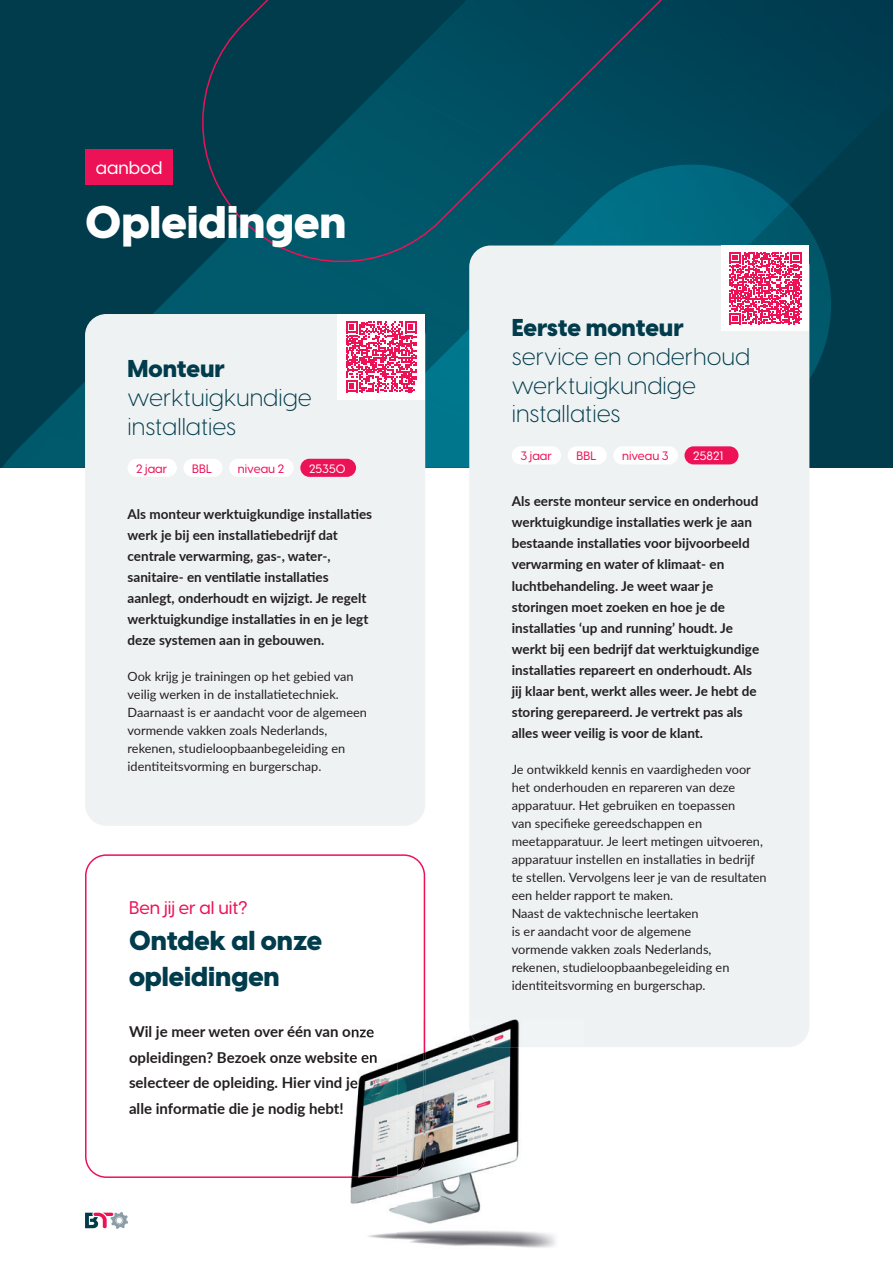
<style>
.page{position:relative;width:893px;height:1263px;background:#fff}
.page>*{position:absolute;margin:0;border:0;box-sizing:border-box;transform-origin:0 0}
.t1{font:800 45px "Visby CF";color:#fff}
.t2{font:800 27px/36px "Visby CF";color:#003c4c}
.t3{font:300 24px/28.8px "Visby CF";color:#003c4c}
.t4{font:800 24px "Visby CF";color:#003c4c}
.t5{font:500 18px "Visby CF";color:#ed1156}
.t6{font:500 18px "Visby CF";color:#fff}
.t7{font:700 15px/25.5px "Lato";color:#231f20}
.t8{font:700 13.5px/21px "Lato";color:#231f20}
.t9{font:12.75px/18px "Lato";color:#231f20}
.t10{font:500 12px "Visby CF";color:#ed1156}
.t11{font:500 12px "Visby CF";color:#fff}
</style>
<div class="page">
<div style="left:0;top:0;width:893px;height:468px;background:#003c4c"></div>
<div style="left:250px;top:277px;width:219px;height:89px;background:#00596c"></div>
<img style="left:39px;top:390px;width:46px;height:38px">
<img style="left:153px;top:277px;width:97px;height:37px">
<img style="left:2px;top:428px;width:83px;height:40px">
<img style="left:809px;top:277px;width:22px;height:102px">
<div style="left:425px;top:366px;width:44px;height:102px;background:#00768d"></div>
<img style="left:431px;top:329px;width:38px;height:38px">
<svg style="left:190px;top:0;width:659px;height:277px"></svg>
<div style="left:85px;top:149px;width:88px;height:35px;background:#ed1156"></div>
<div style="left:469px;top:245px;width:340px;height:802px;background:#eff2f3;border-radius:21px"></div>
<div style="left:512px;top:446px;width:49px;height:18px;background:#fff;border-radius:9px"></div>
<div style="left:568px;top:446px;width:39px;height:18px;background:#fff;border-radius:9px"></div>
<div style="left:613px;top:446px;width:65px;height:18px;background:#fff;border-radius:9px"></div>
<div style="left:684px;top:446px;width:54px;height:18px;background:#ed1156;border-radius:9px"></div>
<div style="left:85px;top:314px;width:340px;height:512px;background:#eff2f3;border-radius:21px"></div>
<div style="left:128px;top:459px;width:49px;height:18px;background:#fff;border-radius:9px"></div>
<div style="left:183px;top:459px;width:40px;height:18px;background:#fff;border-radius:9px"></div>
<div style="left:229px;top:459px;width:65px;height:18px;background:#fff;border-radius:9px"></div>
<div style="left:300px;top:459px;width:56px;height:18px;background:#ed1156;border-radius:9px"></div>
<svg style="left:85px;top:1212px;width:43px;height:17px"></svg>
<svg style="left:85px;top:854px;width:340px;height:324px"></svg>
<img style="left:351px;top:1019px;width:205px;height:229px">
<img style="left:469px;top:1019px;width:87px;height:28px">
<img style="left:351px;top:1019px;width:74px;height:159px">
<div style="left:337px;top:314px;width:88px;height:85px;background:#fff"></div>
<svg style="left:346px;top:321px;width:71px;height:71px"></svg>
<div style="left:721px;top:245px;width:88px;height:86px;background:#fff"></div>
<svg style="left:729px;top:252px;width:72px;height:72px"></svg>
<h3 class="t6" style="left:96px;top:154px;width:68px">aanbod</h3>
<h1 class="t1" style="left:85px;top:186px;width:263px">Opleidingen</h1>
<h3 class="t4" style="left:128px;top:349px;width:99px">Monteur</h3>
<h3 class="t3" style="left:128px;top:383px;width:186px">werktuigkundige installaties</h3>
<p class="t10" style="left:136px;top:459px;width:33px">2 jaar</p>
<p class="t10" style="left:192px;top:459px;width:21px">BBL</p>
<p class="t10" style="left:238px;top:459px;width:48px">niveau 2</p>
<p class="t11" style="left:309px;top:459px;width:38px">25350</p>
<p class="t8" style="left:128px;top:503px;width:246px">Als monteur werktuigkundige installaties werk je bij een installatiebedrijf dat centrale verwarming, gas-, water-, sanitaire- en ventilatie installaties aanlegt, onderhoudt en wijzigt. Je regelt werktuigkundige installaties in en je legt deze systemen aan in gebouwen.</p>
<p class="t9" style="left:128px;top:667px;width:241px">Ook krijg je trainingen op het gebied van veilig werken in de installatietechniek.<br>Daarnaast is er aandacht voor de algemeen vormende vakken zoals Nederlands, rekenen, studieloopbaanbegeleiding en identiteitsvorming en burgerschap.</p>
<h3 class="t5" style="left:129px;top:894px;width:120px">Ben jij er al uit?</h3>
<h2 class="t2" style="left:129px;top:921px;width:195px">Ontdek al onze opleidingen</h2>
<p class="t7" style="left:129px;top:1018px;width:250px">Wil je meer weten over één van onze opleidingen? Bezoek onze website en selecteer de opleiding. Hier vind je alle informatie die je nodig hebt!</p>
<h3 class="t4" style="left:512px;top:308px;width:174px">Eerste monteur</h3>
<h3 class="t3" style="left:512px;top:342px;width:240px">service en onderhoud werktuigkundige installaties</h3>
<p class="t10" style="left:520px;top:447px;width:33px">3 jaar</p>
<p class="t10" style="left:576px;top:447px;width:21px">BBL</p>
<p class="t10" style="left:622px;top:447px;width:48px">niveau 3</p>
<p class="t11" style="left:693px;top:447px;width:32px">25821</p>
<p class="t8" style="left:512px;top:490px;width:249px">Als eerste monteur service en onderhoud werktuigkundige installaties werk je aan bestaande installaties voor bijvoorbeeld verwarming en water of klimaat- en luchtbehandeling. Je weet waar je storingen moet zoeken en hoe je de installaties ‘up and running’ houdt. Je werkt bij een bedrijf dat werktuigkundige installaties repareert en onderhoudt. Als jij klaar bent, werkt alles weer. Je hebt de storing gerepareerd. Je vertrekt pas als alles weer veilig is voor de klant.</p>
<p class="t9" style="left:512px;top:759px;width:256px">Je ontwikkeld kennis en vaardigheden voor het onderhouden en repareren van deze apparatuur. Het gebruiken en toepassen<br>van specifieke gereedschappen en meetapparatuur. Je leert metingen uitvoeren, apparatuur instellen en installaties in bedrijf te stellen. Vervolgens leer je van de resultaten een helder rapport te maken.<br>Naast de vaktechnische leertaken<br>is er aandacht voor de algemene<br>vormende vakken zoals Nederlands,<br>rekenen, studieloopbaanbegeleiding en identiteitsvorming en burgerschap.</p>
</div>
